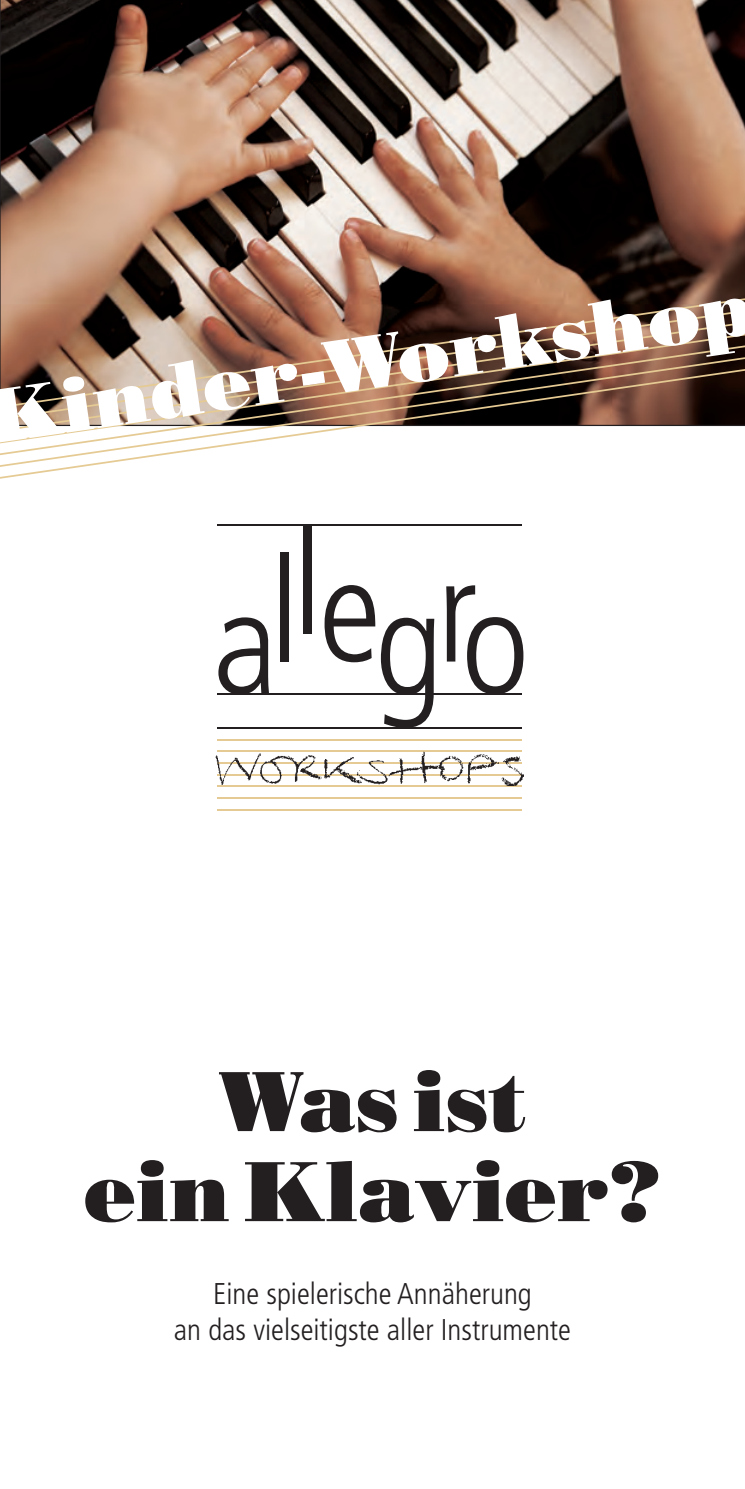
<style>
.page{position:relative;width:745px;height:1489px;background:#fff}
.page>*{position:absolute;margin:0;border:0;box-sizing:border-box;transform-origin:0 0}
.t1{font:85px/90px "Bodoni Poster";color:#231f20;text-align:center}
.t2{font:76px "Bodoni Poster";color:#fff}
.t3{font:300 condensed 30px/36px "Frutiger";color:#231f20;text-align:center}
</style>
<div class="page">
<svg style="left:0;top:0;width:744px;height:298px;background:#816758"></svg>
<hr style="left:217px;top:739px;width:304px;height:1px;background:#e5ca93">
<hr style="left:217px;top:750px;width:304px;height:2px;background:#e5ca93">
<hr style="left:217px;top:785px;width:304px;height:2px;background:#e5ca93">
<hr style="left:217px;top:797px;width:304px;height:2px;background:#e5ca93">
<hr style="left:217px;top:808px;width:304px;height:2px;background:#e5ca93">
<div style="left:280px;top:552px;width:9px;height:109px;background:#231f20"></div>
<div style="left:303px;top:525px;width:8px;height:108px;background:#231f20"></div>
<svg style="left:324px;top:585px;width:110px;height:142px"></svg>
<svg style="left:446px;top:585px;width:77px;height:109px"></svg>
<svg style="left:218px;top:617px;width:51px;height:76px"></svg>
<hr style="left:217px;top:524px;width:304px;height:2px;background:#231f20">
<hr style="left:217px;top:693px;width:304px;height:2px;background:#231f20">
<hr style="left:217px;top:727px;width:304px;height:1px;background:#231f20">
<img style="left:215px;top:751px;width:308px;height:34px">
<svg style="left:0;top:298px;width:744px;height:12px;background:#7b5543"></svg>
<svg style="left:0;top:310px;width:744px;height:12px;background:#805744"></svg>
<svg style="left:0;top:322px;width:744px;height:11px;background:#835a47"></svg>
<svg style="left:0;top:333px;width:744px;height:12px;background:#815b48"></svg>
<svg style="left:0;top:345px;width:744px;height:12px;background:#86604b"></svg>
<svg style="left:0;top:357px;width:744px;height:12px;background:#906a54"></svg>
<svg style="left:0;top:369px;width:744px;height:109px"></svg>
<p class="t2" style="left:-19px;top:369px;width:773px;rotate:-8deg">Kinder-Workshop</p>
<p class="t1" style="left:84px;top:1055px;width:578px">Was ist<br>ein Klavier?</p>
<p class="t3" style="left:174px;top:1275px;width:398px">Eine spielerische Annäherung<br>an das vielseitigste aller Instrumente</p>
</div>
